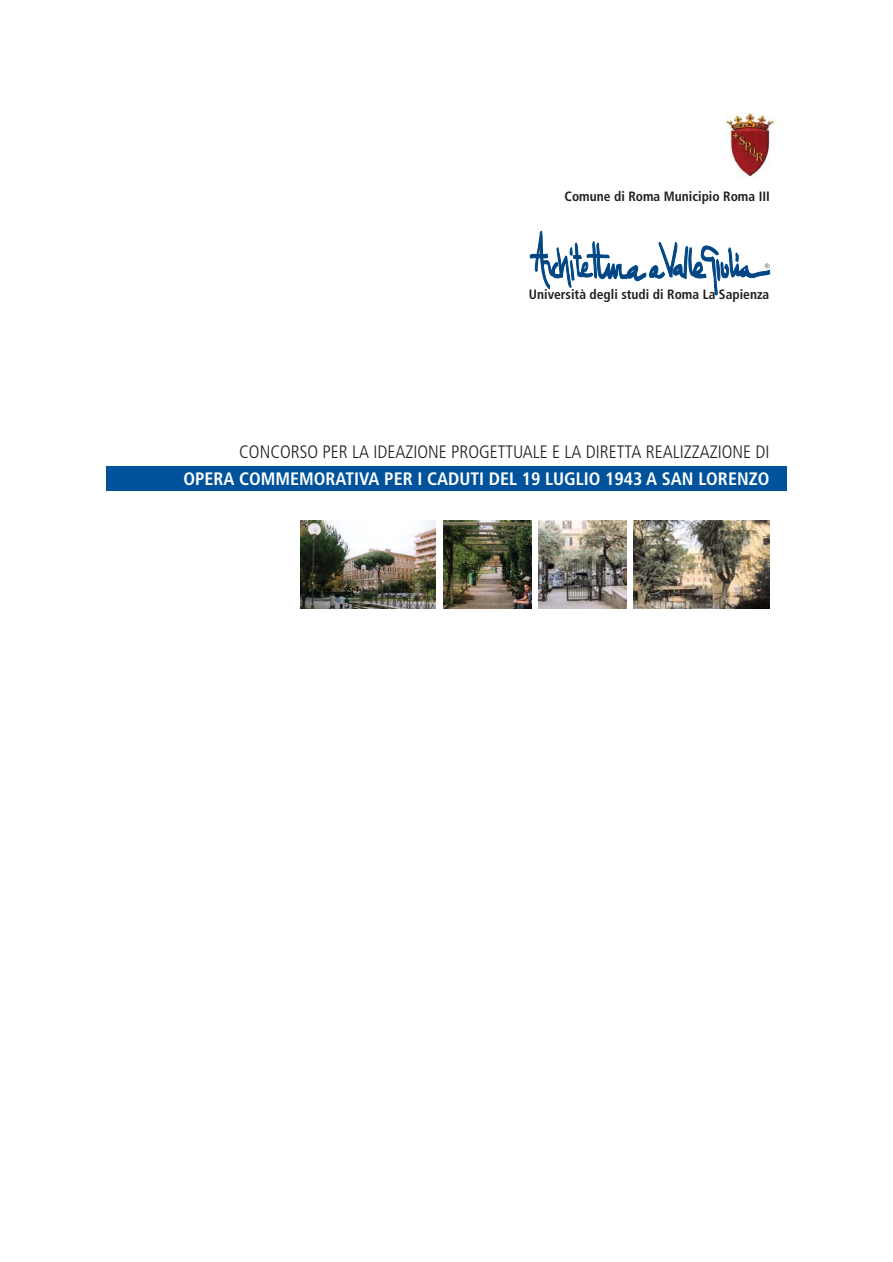
<style>
.page{position:relative;width:893px;height:1262px;background:#fff}
.page>*{position:absolute;margin:0;border:0;box-sizing:border-box;transform-origin:0 0}
.t1{font:300 condensed 18px "Frutiger";color:#231f20}
.t2{font:700 condensed 18px "Frutiger";color:#fff}
.t3{font:700 condensed 13.5px "Frutiger";color:#231f20}
</style>
<div class="page">
<div style="left:106px;top:466px;width:680px;height:25px;background:#00529b"></div>
<img style="left:633px;top:521px;width:136px;height:87px">
<img style="left:300px;top:521px;width:136px;height:87px">
<img style="left:443px;top:521px;width:88px;height:87px">
<img style="left:538px;top:521px;width:88px;height:87px">
<img style="left:725px;top:113px;width:54px;height:66px">
<svg style="left:529px;top:231px;width:240px;height:64px"></svg>
<p class="t3" style="left:564px;top:190px;width:207px">Comune di Roma Municipio Roma III</p>
<p class="t3" style="left:529px;top:288px;width:242px">Università degli studi di Roma La Sapienza</p>
<h1 class="t1" style="left:239px;top:444px;width:531px">CONCORSO PER LA IDEAZIONE PROGETTUALE E LA DIRETTA REALIZZAZIONE DI</h1>
<h1 class="t2" style="left:183px;top:471px;width:587px">OPERA COMMEMORATIVA PER I CADUTI DEL 19 LUGLIO 1943 A SAN LORENZO</h1>
</div>
